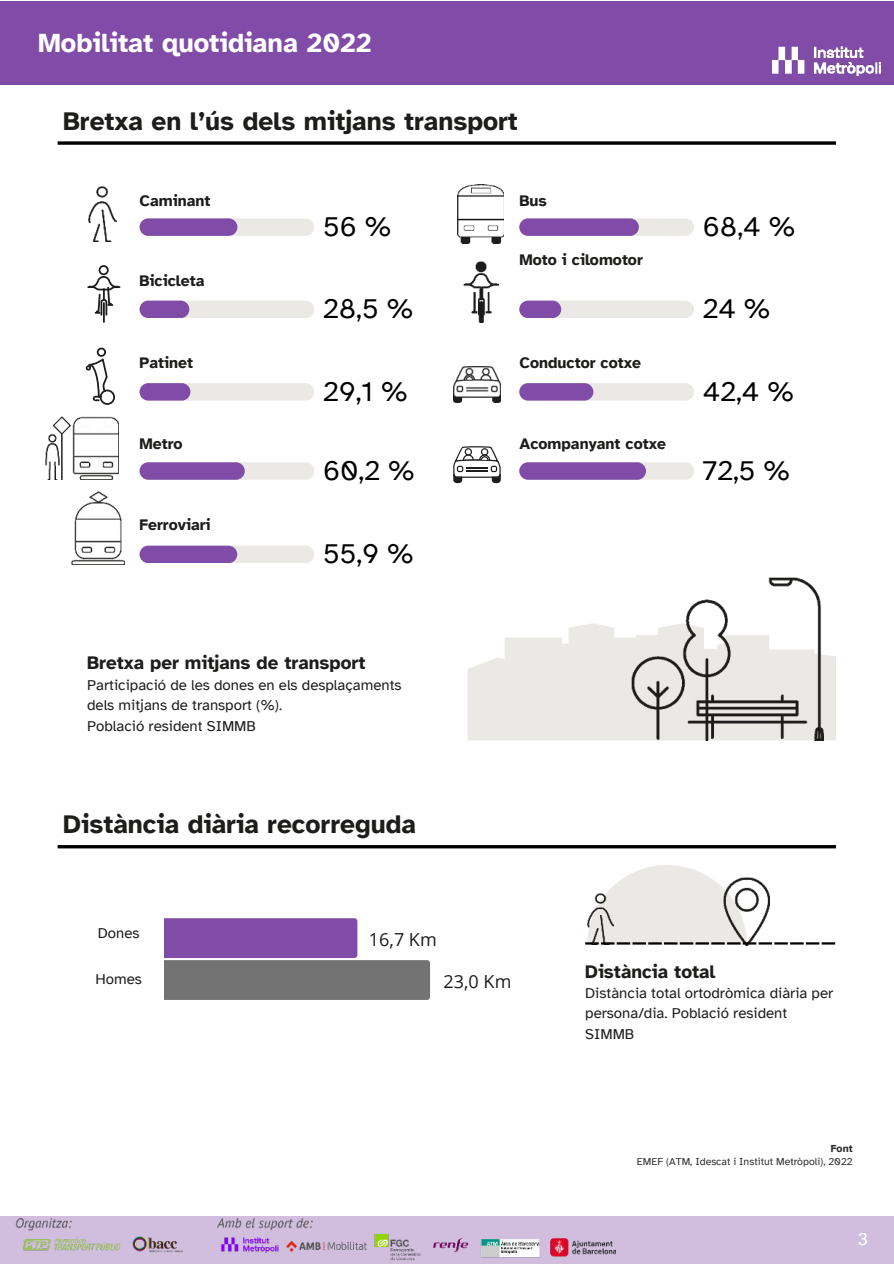
<style>
.page{position:relative;width:894px;height:1264px;background:#fff}
.page>*{position:absolute;margin:0;border:0;box-sizing:border-box;transform-origin:0 0}
.t1{font:28.5px "Atkinson Hyperlegible";color:#000}
.t2{font:700 27px "Atkinson Hyperlegible";color:#fff}
.t3{font:700 26.25px "Atkinson Hyperlegible";color:#1d1e1c}
.t4{font:700 18.75px "Atkinson Hyperlegible";color:#1d1e1c}
.t5{font:18px "Open Sans";color:#1d1e1c}
.t6{font:18px "Atkinson Hyperlegible";color:#fff}
.t7{font:700 15.75px "Atkinson Hyperlegible";color:#1d1e1c}
.t8{font:15px/20.2px "Atkinson Hyperlegible";color:#1d1e1c}
.t9{font:10.5px "Atkinson Hyperlegible";color:#2f2e2e}
.t10{font:700 10.5px "Atkinson Hyperlegible";color:#2f2e2e}
</style>
<div class="page">
<svg style="left:58px;top:141px;width:777px;height:4px;background:#272727"></svg>
<hr style="left:58px;top:845px;width:777px;height:3px;background:#000">
<div style="left:139px;top:218px;width:175px;height:18px;background:#eae9e6;border-radius:9px"></div>
<div style="left:139px;top:218px;width:98px;height:18px;background:#804ca8;border-radius:9px"></div>
<div style="left:139px;top:300px;width:175px;height:18px;background:#eae9e6;border-radius:9px"></div>
<div style="left:139px;top:300px;width:50px;height:18px;background:#804ca8;border-radius:9px"></div>
<div style="left:519px;top:218px;width:175px;height:18px;background:#eae9e6;border-radius:9px"></div>
<div style="left:519px;top:218px;width:119px;height:18px;background:#804ca8;border-radius:9px"></div>
<div style="left:519px;top:300px;width:175px;height:18px;background:#eae9e6;border-radius:9px"></div>
<div style="left:519px;top:300px;width:42px;height:18px;background:#804ca8;border-radius:9px"></div>
<img style="left:88px;top:186px;width:28px;height:55px">
<div style="left:139px;top:383px;width:175px;height:17px;background:#eae9e6;border-radius:9px"></div>
<div style="left:139px;top:383px;width:51px;height:17px;background:#804ca8;border-radius:9px"></div>
<div style="left:519px;top:383px;width:175px;height:17px;background:#eae9e6;border-radius:9px"></div>
<div style="left:519px;top:383px;width:74px;height:17px;background:#804ca8;border-radius:9px"></div>
<div style="left:139px;top:462px;width:175px;height:18px;background:#eae9e6;border-radius:9px"></div>
<div style="left:139px;top:462px;width:106px;height:18px;background:#804ca8;border-radius:9px"></div>
<div style="left:519px;top:462px;width:175px;height:18px;background:#eae9e6;border-radius:9px"></div>
<div style="left:519px;top:462px;width:126px;height:18px;background:#804ca8;border-radius:9px"></div>
<div style="left:139px;top:545px;width:175px;height:18px;background:#eae9e6;border-radius:9px"></div>
<div style="left:139px;top:545px;width:98px;height:18px;background:#804ca8;border-radius:9px"></div>
<svg style="left:86px;top:347px;width:29px;height:58px"></svg>
<svg style="left:453px;top:446px;width:47px;height:37px"></svg>
<svg style="left:87px;top:265px;width:33px;height:58px"></svg>
<img style="left:46px;top:416px;width:73px;height:63px">
<img style="left:71px;top:491px;width:53px;height:73px">
<img style="left:457px;top:185px;width:46px;height:58px">
<img style="left:453px;top:367px;width:47px;height:36px">
<img style="left:463px;top:261px;width:35px;height:61px">
<svg style="left:467px;top:623px;width:368px;height:117px"></svg>
<img style="left:631px;top:577px;width:191px;height:163px">
<svg style="left:165px;top:918px;width:265px;height:81px"></svg>
<svg style="left:585px;top:865px;width:249px;height:79px"></svg>
<div style="left:0;top:1216px;width:893px;height:47px;background:#d1bedf"></div>
<div style="left:0;top:1px;width:893px;height:84px;background:#804ca8"></div>
<img style="left:772px;top:47px;width:108px;height:29px">
<img style="left:16px;top:1217px;width:599px;height:44px">
<h2 class="t2" style="left:38px;top:27px;width:335px">Mobilitat quotidiana 2022</h2>
<h3 class="t3" style="left:63px;top:105px;width:456px">Bretxa en l’ús dels mitjans transport</h3>
<p class="t7" style="left:139px;top:191px;width:72px">Caminant</p>
<p class="t7" style="left:139px;top:272px;width:66px">Bicicleta</p>
<p class="t7" style="left:139px;top:353px;width:55px">Patinet</p>
<p class="t7" style="left:139px;top:434px;width:45px">Metro</p>
<p class="t7" style="left:139px;top:516px;width:73px">Ferroviari</p>
<h1 class="t1" style="left:323px;top:211px;width:70px">56 %</h1>
<h1 class="t1" style="left:323px;top:293px;width:92px">28,5 %</h1>
<p class="t7" style="left:519px;top:191px;width:29px">Bus</p>
<p class="t7" style="left:519px;top:250px;width:125px">Moto i cilomotor</p>
<p class="t7" style="left:519px;top:353px;width:123px">Conductor cotxe</p>
<h1 class="t1" style="left:702px;top:211px;width:94px">68,4 %</h1>
<h1 class="t1" style="left:702px;top:293px;width:69px">24 %</h1>
<h1 class="t1" style="left:323px;top:375px;width:86px">29,1 %</h1>
<h1 class="t1" style="left:702px;top:375px;width:92px">42,4 %</h1>
<p class="t7" style="left:519px;top:434px;width:148px">Acompanyant cotxe</p>
<h1 class="t1" style="left:323px;top:454px;width:93px">60,2 %</h1>
<h1 class="t1" style="left:702px;top:454px;width:89px">72,5 %</h1>
<h1 class="t1" style="left:323px;top:538px;width:92px">55,9 %</h1>
<p class="t4" style="left:87px;top:651px;width:280px">Bretxa per mitjans de transport</p>
<p class="t8" style="left:87px;top:675px;width:316px">Participació de les dones en els desplaçaments dels mitjans de transport (%).<br>Població resident SIMMB</p>
<h3 class="t3" style="left:63px;top:809px;width:354px">Distància diària recorreguda</h3>
<p class="t8" style="left:98px;top:923px;width:43px">Dones</p>
<p class="t8" style="left:95px;top:968px;width:48px">Homes</p>
<p class="t5" style="left:369px;top:926px;width:69px">16,7 Km</p>
<p class="t5" style="left:443px;top:969px;width:69px">23,0 Km</p>
<p class="t4" style="left:585px;top:960px;width:132px">Distància total</p>
<p class="t8" style="left:585px;top:983px;width:249px">Distància total ortodròmica diària per persona/dia. Població resident<br>SIMMB</p>
<p class="t10" style="left:830px;top:1142px;width:23px">Font</p>
<p class="t9" style="left:636px;top:1155px;width:217px">EMEF (ATM, Idescat i Institut Metròpoli), 2022</p>
<p class="t6" style="left:857px;top:1229px;width:12px">3</p>
</div>
